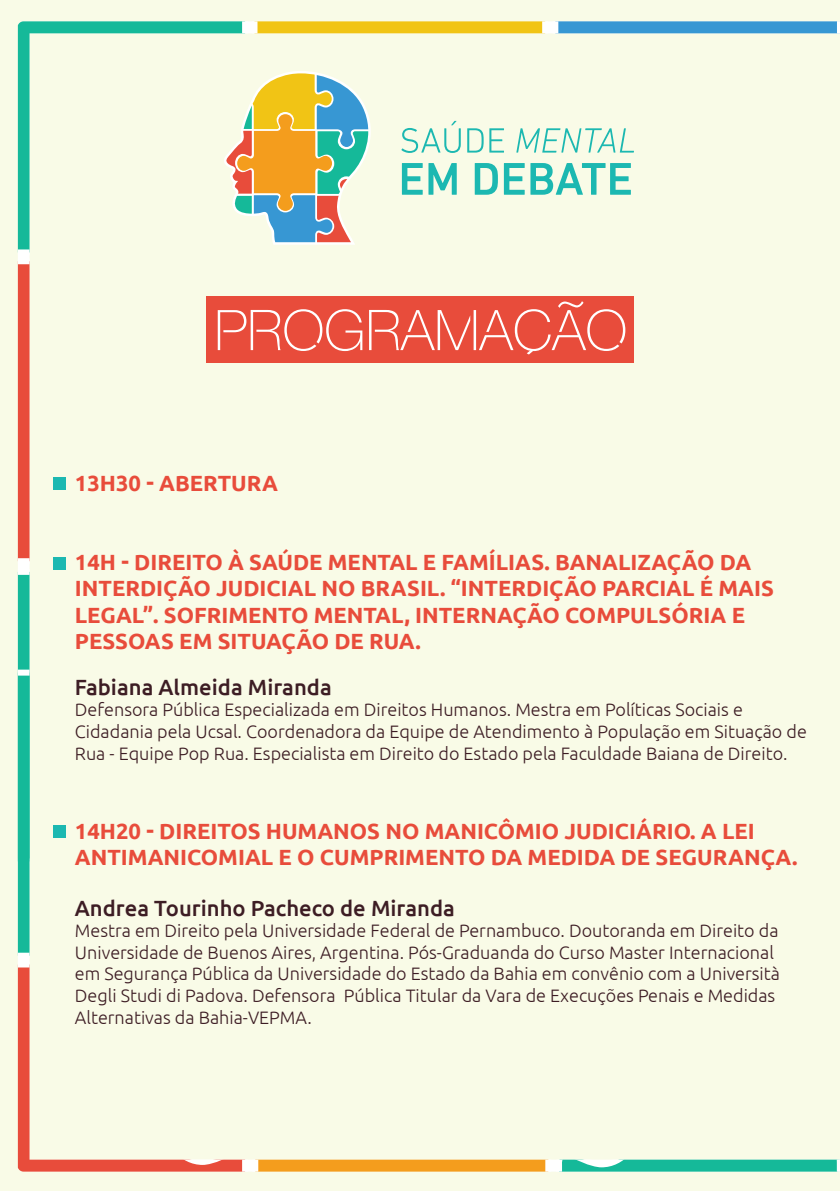
<style>
.page{position:relative;width:840px;height:1191px;background:#fff}
.page>*{position:absolute;margin:0;border:0;box-sizing:border-box;transform-origin:0 0}
.t1{font:100 56px "Servetica";color:#fff}
.t2{font:700 22px/26.4px "Ubuntu";color:#e84c3b}
.t3{font:500 22px "Ubuntu";color:#3d1d24}
.t4{font:300 18px/21.6px "Ubuntu";color:#3d1d24}
</style>
<div class="page">
<div style="left:0;top:0;width:839px;height:1191px;background:#f9fbe7"></div>
<svg style="left:629px;top:21px;width:207px;height:174px"></svg>
<svg style="left:248px;top:21px;width:381px;height:158px"></svg>
<svg style="left:18px;top:335px;width:48px;height:151px"></svg>
<svg style="left:18px;top:21px;width:230px;height:314px"></svg>
<svg style="left:18px;top:486px;width:48px;height:183px"></svg>
<svg style="left:248px;top:1159px;width:307px;height:12px;background:#f5a836"></svg>
<svg style="left:18px;top:1038px;width:230px;height:133px"></svg>
<svg style="left:555px;top:1159px;width:281px;height:12px;background:#37c3a7"></svg>
<svg style="left:18px;top:669px;width:48px;height:369px"></svg>
<svg style="left:836px;top:21px;width:4px;height:1150px"></svg>
<svg style="left:221px;top:71px;width:155px;height:174px"></svg>
<svg style="left:401px;top:121px;width:59px;height:32px"></svg>
<svg style="left:467px;top:128px;width:16px;height:25px"></svg>
<svg style="left:489px;top:128px;width:14px;height:25px"></svg>
<svg style="left:516px;top:128px;width:117px;height:25px"></svg>
<svg style="left:401px;top:163px;width:21px;height:32px"></svg>
<svg style="left:428px;top:163px;width:28px;height:32px"></svg>
<svg style="left:474px;top:163px;width:23px;height:32px"></svg>
<svg style="left:503px;top:163px;width:21px;height:32px"></svg>
<svg style="left:530px;top:163px;width:100px;height:32px"></svg>
<div style="left:206px;top:297px;width:427px;height:66px;background:#e84c3b"></div>
<svg style="left:558px;top:301px;width:25px;height:7px"></svg>
<svg style="left:527px;top:349px;width:5px;height:5px"></svg>
<div style="left:53px;top:477px;width:12px;height:12px;background:#1cb8b1"></div>
<div style="left:53px;top:557px;width:12px;height:12px;background:#1cb8b1"></div>
<div style="left:53px;top:825px;width:12px;height:12px;background:#1cb8b1"></div>
<h1 class="t1" style="left:214px;top:297px;width:414px">PROGRAMACAO</h1>
<p class="t2" style="left:75px;top:469px;width:204px">13H30 - ABERTURA</p>
<p class="t2" style="left:75px;top:548px;width:698px">14H - DIREITO À SAÚDE MENTAL E FAMÍLIAS. BANALIZAÇÃO DA<br>I NTERDIÇÃO JUDICIAL NO BRASIL. “I NTERDIÇÃO PARCIAL É MAIS LEGAL”. SOFRIMENTO MENTAL, INTERNAÇÃO COMPULSÓRIA E PESSOAS EM SITUAÇÃO DE RUA.</p>
<p class="t3" style="left:75px;top:673px;width:258px">Fabiana Almeida Miranda</p>
<p class="t4" style="left:75px;top:698px;width:733px">Defensora Pública Especializada em Direitos Humanos. Mestra em Políticas Sociais e<br>Cidadania pela Ucsal. Coordenadora da Equipe de Atendimento à População em Situação de<br>Rua - Equipe Pop Rua. Especialista em Direito do Estado pela Faculdade Baiana de Direito.</p>
<p class="t2" style="left:75px;top:817px;width:723px">14H20 - DIREITOS H UMANOS NO MANICÔMIO JUDICIÁRIO. A LEI<br>ANTIMANICOMIAL E O CUMPRIMENTO DA MEDIDA DE SEGURANÇA.</p>
<p class="t3" style="left:75px;top:894px;width:381px">Andrea Tourinho Pacheco de Miranda</p>
<p class="t4" style="left:75px;top:919px;width:706px">Mestra em Direito pela Universidade Federal de Pernambuco. Doutoranda em Direito da Universidade de Buenos Aires, Argentina. Pós-Graduanda do Curso Master Internacional em Segurança Pública da Universidade do Estado da Bahia em convênio com a Università Degli Studi di Padova. Defensora Pública Titular da Vara de Execuções Penais e Medidas Alternativas da Bahia-VEPMA.</p>
</div>
